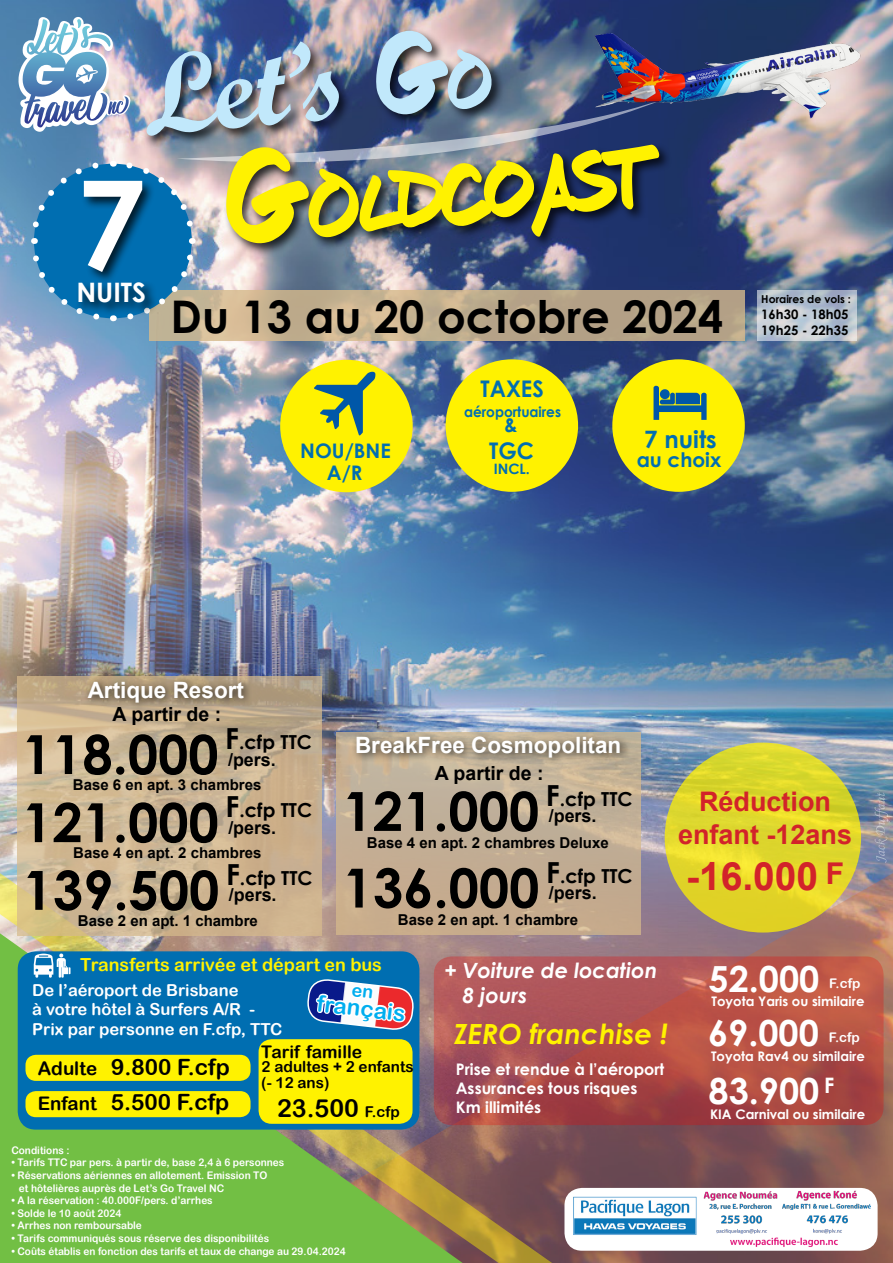
<style>
.page{position:relative;width:893px;height:1263px;background:#fff}
.page>*{position:absolute;margin:0;border:0;box-sizing:border-box;transform-origin:0 0}
.t1{font:700 123.9px "Century Gothic";color:#fff}
.t2{font:114.15px "Script MT Bold";color:#c1e8fb}
.t3{font:87.3px "Fresh Marker";color:#fff200}
.t4{font:700 54px "Century Gothic";color:#000}
.t5{font:700 45px "Century Gothic";color:#000}
.t6{font:700 39px "Arial";color:#d2232a}
.t7{font:700 36px "Century Gothic";color:#fff}
.t8{font:italic 700 27.75px "Century Gothic";color:#fff200}
.t9{font:700 27px/32.4px "Arial";color:#d2232a;text-align:center}
.t10{font:700 26.85px "Century Gothic";color:#fff}
.t11{font:24.9px "Arial Rounded MT Bold";color:#000}
.t12{font:700 24px "Century Gothic";color:#006eb1}
.t13{font:700 22.95px "Century Gothic";color:#006eb1;scale:.96 1}
.t14{font:700 22.5px "Arial";color:#fff}
.t15{font:22.5px "Arial Rounded MT Bold";color:#000}
.t16{font:22.5px "Arial Rounded MT Bold";color:#00aeef}
.t17{font:italic 700 21px/24.2px "Century Gothic";color:#fff}
.t18{font:700 20.1px "Century Gothic";color:#006eb1}
.t19{font:700 20.1px "Century Gothic";color:#006eb1;scale:.96 1}
.t20{font:700 19.5px "Arial";color:#000}
.t21{font:700 19.35px "Century Gothic";color:#000}
.t22{font:18px "Arial Rounded MT Bold";color:#fff200}
.t23{font:700 17.85px "Arial";color:#000}
.t24{font:17.4px "Arial Rounded MT Bold";color:#000}
.t25{font:16.5px/19.8px "Arial Rounded MT Bold";color:#fff}
.t26{font:700 15.9px/18.8px "Century Gothic";color:#fff}
.t27{font:15.3px/16.4px "Arial Rounded MT Bold";color:#000}
.t28{font:700 15px "Arial";color:#000}
.t29{font:700 14.25px "Century Gothic";color:#006eb1;scale:.96 1}
.t30{font:700 14.25px "Century Gothic";color:#006eb1}
.t31{font:13.35px "Arial Rounded MT Bold";color:#fff}
.t32{font:700 13.2px "Century Gothic";color:#fff}
.t33{font:700 13.05px/15.8px "Century Gothic";color:#000}
.t34{font:700 10.95px "Century Gothic";color:#000}
.t35{font:10.5px/12.6px "Arial Rounded MT Bold";color:#fff;scale:.96 1}
.s1{font-family:"Fresh Marker"}
.s2{font-family:"Fresh Marker";font-size:76.05px}
.s3{font-size:131.1px}
.s4{font-size:28.95px}
.s5{font-size:18.75px}
.s6{font-size:15px}
</style>
<div class="page">
<img style="left:0;top:0;width:893px;height:873px">
<svg style="left:552px;top:873px;width:341px;height:390px;background:#886162"></svg>
<svg style="left:0;top:873px;width:552px;height:390px;background:#84a551"></svg>
<svg style="left:18px;top:677px;width:304px;height:259px;background:#cab391"></svg>
<svg style="left:336px;top:732px;width:304px;height:203px;background:#c3ae94"></svg>
<div style="left:18px;top:951px;width:401px;height:178px;background:#006eb1;border-radius:18px"></div>
<svg style="left:149px;top:290px;width:596px;height:51px;background:#bdaa8c"></svg>
<svg style="left:757px;top:290px;width:99px;height:51px;background:#b9c4d0"></svg>
<svg style="left:434px;top:956px;width:450px;height:169px;background:#af4f4c"></svg>
<div style="left:26px;top:1055px;width:225px;height:26px;background:#fff200;border-radius:10px"></div>
<div style="left:26px;top:1091px;width:225px;height:26px;background:#fff200;border-radius:10px"></div>
<div style="left:259px;top:1039px;width:154px;height:85px;background:#fff200;border-radius:13px"></div>
<svg style="left:665px;top:743px;width:196px;height:189px;background:#e1d82a"></svg>
<div style="left:83px;top:676px;width:170px;height:36px;background:#000;opacity:.75"></div>
<div style="left:351px;top:731px;width:279px;height:36px;background:#000;opacity:.75"></div>
<img style="left:18px;top:17px;width:654px;height:307px">
<svg style="left:874px;top:792px;width:14px;height:71px"></svg>
<img style="left:565px;top:25px;width:318px;height:100px">
<div style="left:280px;top:360px;width:133px;height:132px;background:#fff200;border-radius:50%"></div>
<div style="left:446px;top:359px;width:132px;height:133px;background:#fff200;border-radius:50%"></div>
<div style="left:612px;top:359px;width:133px;height:133px;background:#fff200;border-radius:50%"></div>
<svg style="left:314px;top:372px;width:61px;height:63px"></svg>
<svg style="left:653px;top:386px;width:54px;height:34px"></svg>
<svg style="left:34px;top:953px;width:37px;height:25px"></svg>
<div style="left:564px;top:1188px;width:314px;height:63px;background:#fff;border-radius:18px"></div>
<img style="left:568px;top:1187px;width:303px;height:62px">
<svg style="left:306px;top:938px;width:109px;height:131px"></svg>
<h2 class="t2" style="left:135px;top:27px;width:353px;rotate:-5deg">Let’s <span class="s1">G</span><span class="s2">O</span></h2>
<h3 class="t3" style="left:224px;top:177px;width:428px;rotate:-5deg"><span class="s3">G</span>Oldcoast</h3>
<h1 class="t1" style="left:76px;top:131px;width:71px">7</h1>
<h3 class="t10" style="left:76px;top:272px;width:71px">NUITS</h3>
<h3 class="t5" style="left:171px;top:282px;width:554px">Du 13 au 20 octobre 2024</h3>
<h3 class="t18" style="left:300px;top:436px;width:92px">NOU/BNE</h3>
<h3 class="t18" style="left:327px;top:457px;width:37px">A/R</h3>
<h3 class="t13" style="left:481px;top:371px;width:67px">TAXES</h3>
<h3 class="t29" style="left:464px;top:401px;width:103px">aéroportuaires</h3>
<h3 class="t13" style="left:489px;top:433px;width:48px">TGC</h3>
<h3 class="t19" style="left:505px;top:410px;width:15px">&amp;</h3>
<h3 class="t30" style="left:494px;top:458px;width:38px">INCL.</h3>
<h3 class="t12" style="left:644px;top:421px;width:74px">7 nuits</h3>
<h3 class="t18" style="left:637px;top:445px;width:86px">au choix</h3>
<p class="t34" style="left:761px;top:291px;width:91px">Horaires de vols :</p>
<p class="t33" style="left:761px;top:306px;width:88px">16h30 - 18h05<br>19h25 - 22h35</p>
<h3 class="t14" style="left:88px;top:674px;width:158px">Artique Resort</h3>
<h3 class="t20" style="left:113px;top:700px;width:110px">A partir de :</h3>
<h3 class="t4" style="left:22px;top:713px;width:198px">118.000</h3>
<h3 class="t21" style="left:225px;top:727px;width:88px"><span class="s4">F</span>.cfp TTC</h3>
<h3 class="t4" style="left:22px;top:781px;width:198px">121.000</h3>
<h3 class="t21" style="left:226px;top:795px;width:88px"><span class="s4">F</span>.cfp TTC</h3>
<h3 class="t4" style="left:23px;top:849px;width:198px">139.500</h3>
<h3 class="t21" style="left:226px;top:863px;width:88px"><span class="s4">F</span>.cfp TTC</h3>
<h3 class="t4" style="left:343px;top:847px;width:198px">136.000</h3>
<h3 class="t21" style="left:546px;top:861px;width:88px"><span class="s4">F</span>.cfp TTC</h3>
<h3 class="t14" style="left:355px;top:729px;width:268px">BreakFree Cosmopolitan</h3>
<h3 class="t23" style="left:228px;top:747px;width:49px">/pers.</h3>
<h3 class="t20" style="left:435px;top:759px;width:110px">A partir de :</h3>
<h3 class="t28" style="left:73px;top:774px;width:190px">Base 6 en apt. 3 chambres</h3>
<h3 class="t4" style="left:343px;top:770px;width:198px">121.000</h3>
<h3 class="t21" style="left:546px;top:784px;width:88px"><span class="s4">F</span>.cfp TTC</h3>
<h3 class="t23" style="left:549px;top:804px;width:49px">/pers.</h3>
<h3 class="t23" style="left:228px;top:815px;width:49px">/pers.</h3>
<h3 class="t28" style="left:367px;top:832px;width:243px">Base 4 en apt. 2 chambres Deluxe</h3>
<h3 class="t28" style="left:73px;top:842px;width:190px">Base 4 en apt. 2 chambres</h3>
<h3 class="t23" style="left:229px;top:882px;width:49px">/pers.</h3>
<h3 class="t23" style="left:549px;top:880px;width:49px">/pers.</h3>
<h3 class="t28" style="left:78px;top:910px;width:182px">Base 2 en apt. 1 chambre</h3>
<h3 class="t28" style="left:398px;top:909px;width:182px">Base 2 en apt. 1 chambre</h3>
<h3 class="t9" style="left:678px;top:786px;width:176px">Réduction enfant -12ans</h3>
<h3 class="t6" style="left:686px;top:849px;width:160px">-16.000 <sup>F</sup></h3>
<h3 class="t22" style="left:80px;top:954px;width:303px">Transferts arrivée et départ en bus</h3>
<h3 class="t16" style="left:319px;top:989px;width:90px;rotate:7deg">français</h3>
<h3 class="t25" style="left:32px;top:979px;width:252px">De l’aéroport de Brisbane<br>à votre hôtel à Surfers A/R -<br>Prix par personne en F.cfp, TTC</h3>
<h3 class="t15" style="left:38px;top:1053px;width:193px"><span class="s5">Adulte</span> 9.800 F.cfp</h3>
<h3 class="t24" style="left:261px;top:1041px;width:102px">Tarif famille</h3>
<h3 class="t27" style="left:261px;top:1058px;width:154px">2 adultes + 2 enfants (- 12 ans)</h3>
<h3 class="t15" style="left:38px;top:1089px;width:193px"><span class="s5">Enfant</span> 5.500 F.cfp</h3>
<h3 class="t11" style="left:277px;top:1093px;width:124px">23.500 <span class="s6">F.cfp</span></h3>
<p class="t35" style="left:11px;top:1144px;width:62px">Conditions :</p>
<p class="t35" style="left:11px;top:1156px;width:286px">• Tarifs TTC par pers. à partir de, base 2,4 à 6 personnes</p>
<p class="t35" style="left:19px;top:1169px;width:260px;text-indent:-8px">• Réservations aériennes en allotement. Emission TO et hôtelières auprès de Let’s Go Travel NC</p>
<p class="t35" style="left:11px;top:1194px;width:211px">• A la réservation : 40.000F/pers. d’arrhes</p>
<p class="t35" style="left:11px;top:1207px;width:116px">• Solde le 10 août 2024</p>
<p class="t35" style="left:11px;top:1219px;width:137px">• Arrhes non remboursable</p>
<p class="t35" style="left:11px;top:1232px;width:270px">• Tarifs communiqués sous réserve des disponibilités</p>
<p class="t35" style="left:11px;top:1244px;width:350px">• Coûts établis en fonction des tarifs et taux de change au 29.04.2024</p>
<h3 class="t17" style="left:462px;top:958px;width:196px;text-indent:-18px">+ Voiture de location<br>8 jours</h3>
<h3 class="t8" style="left:454px;top:1013px;width:216px">ZERO franchise !</h3>
<h3 class="t26" style="left:456px;top:1059px;width:210px">Prise et rendue à l’aéroport<br>Assurances tous risques<br>Km illimités</h3>
<h3 class="t7" style="left:709px;top:951px;width:112px">52.000</h3>
<p class="t31" style="left:829px;top:975px;width:33px">F.cfp</p>
<p class="t32" style="left:712px;top:991px;width:154px">Toyota Yaris ou similaire</p>
<h3 class="t7" style="left:708px;top:1006px;width:112px">69.000</h3>
<p class="t31" style="left:829px;top:1030px;width:33px">F.cfp</p>
<p class="t32" style="left:711px;top:1046px;width:155px">Toyota Rav4 ou similaire</p>
<h3 class="t7" style="left:709px;top:1063px;width:127px">83.900 <sup>F</sup></h3>
<p class="t32" style="left:710px;top:1104px;width:157px">KIA Carnival ou similaire</p>
</div>
